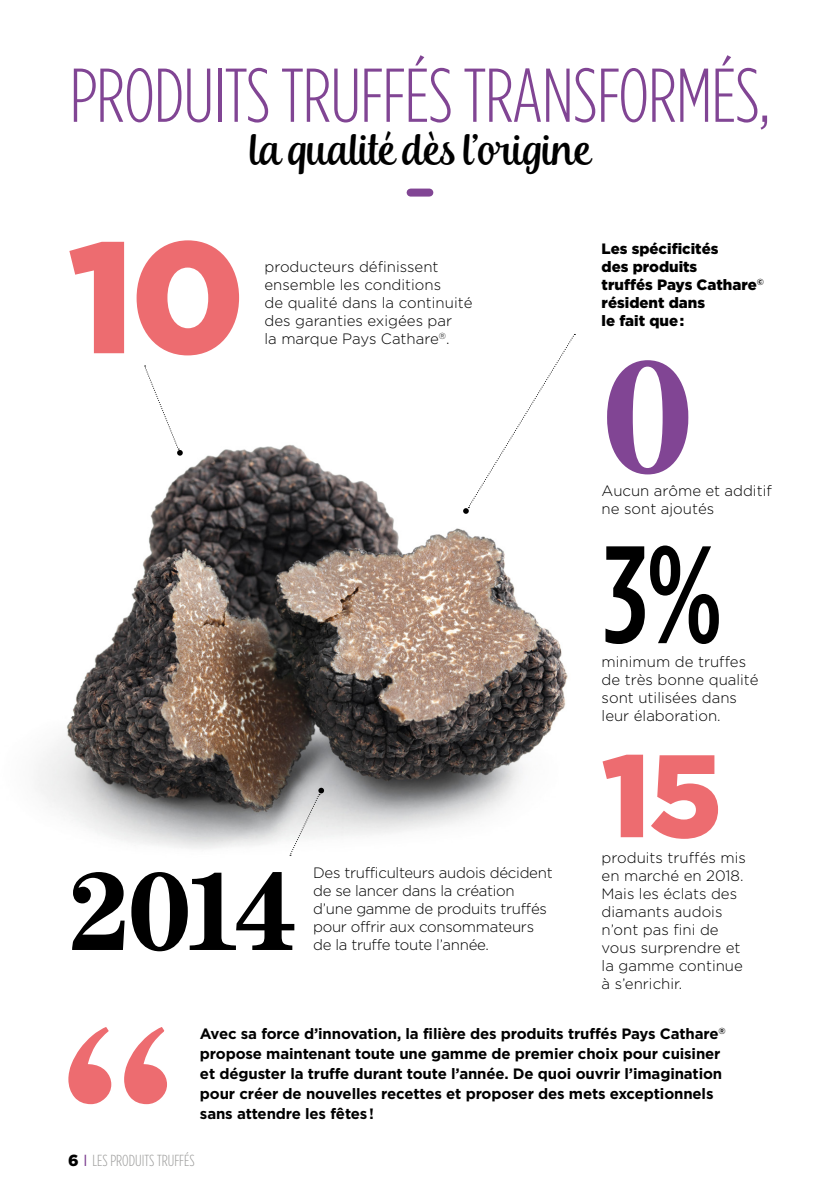
<style>
.page{position:relative;width:840px;height:1191px;background:#fff}
.page>*{position:absolute;margin:0;border:0;box-sizing:border-box;transform-origin:0 0}
.t1{font:700 160.4px "Century";color:#814594}
.t2{font:900 158px "Gotham";color:#ed6c70}
.t3{font:500 138.2px "Gotham Condensed";color:#000}
.t4{font:900 117px "Gotham";color:#ed6c70}
.t5{font:700 111.4px "Century";color:#000}
.t6{font:300 76px "Gotham Condensed";letter-spacing:-.015em;color:#814594}
.t7{font:44px "Andalusia";color:#000}
.t8{font:300 16px "Gotham Condensed";color:#9d9d9c}
.t9{font:300 15px/18px "Gotham HTF";color:#000}
.t10{font:700 15px/20px "Gotham HTF";letter-spacing:-.01em;color:#000}
.t11{font:300 15px/18px "Gotham HTF";letter-spacing:-.02em;color:#000}
.t12{font:900 15px/18px "Gotham";color:#000}
.s1{font-family:"Gotham";font-weight:900;color:#000}
.s2{font-family:"Gotham";font-weight:400;color:#814594}
</style>
<div class="page">
<img style="left:37px;top:444px;width:531px;height:412px">
<div style="left:410px;top:189px;width:19px;height:8px;background:#814594"></div>
<svg style="left:463px;top:334px;width:112px;height:180px"></svg>
<svg style="left:144px;top:365px;width:39px;height:90px"></svg>
<svg style="left:289px;top:787px;width:35px;height:68px"></svg>
<svg style="left:124px;top:1027px;width:43px;height:78px"></svg>
<svg style="left:68px;top:1027px;width:44px;height:78px"></svg>
<h3 class="t6" style="left:69px;top:55px;width:702px">PRODUITS TRUFFÉS TRANSFORMÉS,</h3>
<h3 class="t7" style="left:249px;top:124px;width:342px">la qualité dès l’origine</h3>
<h2 class="t2" style="left:68px;top:206px;width:179px">10</h2>
<p class="t9" style="left:264px;top:257px;width:209px">producteurs définissent ensemble les conditions<br>de qualité dans la continuité des garanties exigées par<br>la marque Pays Cathare<sup>®</sup>.</p>
<h3 class="t5" style="left:68px;top:845px;width:230px">2014</h3>
<p class="t11" style="left:313px;top:863px;width:241px">Des trufficulteurs audois décident de se lancer dans la création d’une gamme de produits truffés pour offrir aux consommateurs de la truffe toute l’année.</p>
<p class="t12" style="left:601px;top:240px;width:164px">Les spécificités<br>des produits<br>truffés Pays Cathare<sup>© </sup>résident dans<br>le fait que:</p>
<h1 class="t1" style="left:601px;top:322px;width:94px">0</h1>
<p class="t9" style="left:601px;top:482px;width:172px">Aucun arôme et additif ne sont ajoutés</p>
<h3 class="t3" style="left:602px;top:518px;width:121px">3%</h3>
<p class="t9" style="left:601px;top:652px;width:158px">minimum de truffes de très bonne qualité sont utilisées dans leur élaboration.</p>
<h3 class="t4" style="left:601px;top:728px;width:122px">15</h3>
<p class="t9" style="left:601px;top:848px;width:146px">produits truffés mis en marché en 2018.<br>Mais les éclats des diamants audois n’ont pas fini de vous surprendre et la gamme continue à s’enrichir.</p>
<p class="t10" style="left:200px;top:1023px;width:527px">Avec sa force d’innovation, la filière des produits truffés Pays Cathare<sup>® </sup>propose maintenant toute une gamme de premier choix pour cuisiner et déguster la truffe durant toute l’année. De quoi ouvrir l’imagination pour créer de nouvelles recettes et proposer des mets exceptionnels sans attendre les fêtes!</p>
<p class="t8" style="left:68px;top:1151px;width:128px"><span class="s1">6</span> <span class="s2">I</span> LES PRODUITS TRUFFÉS</p>
</div>
